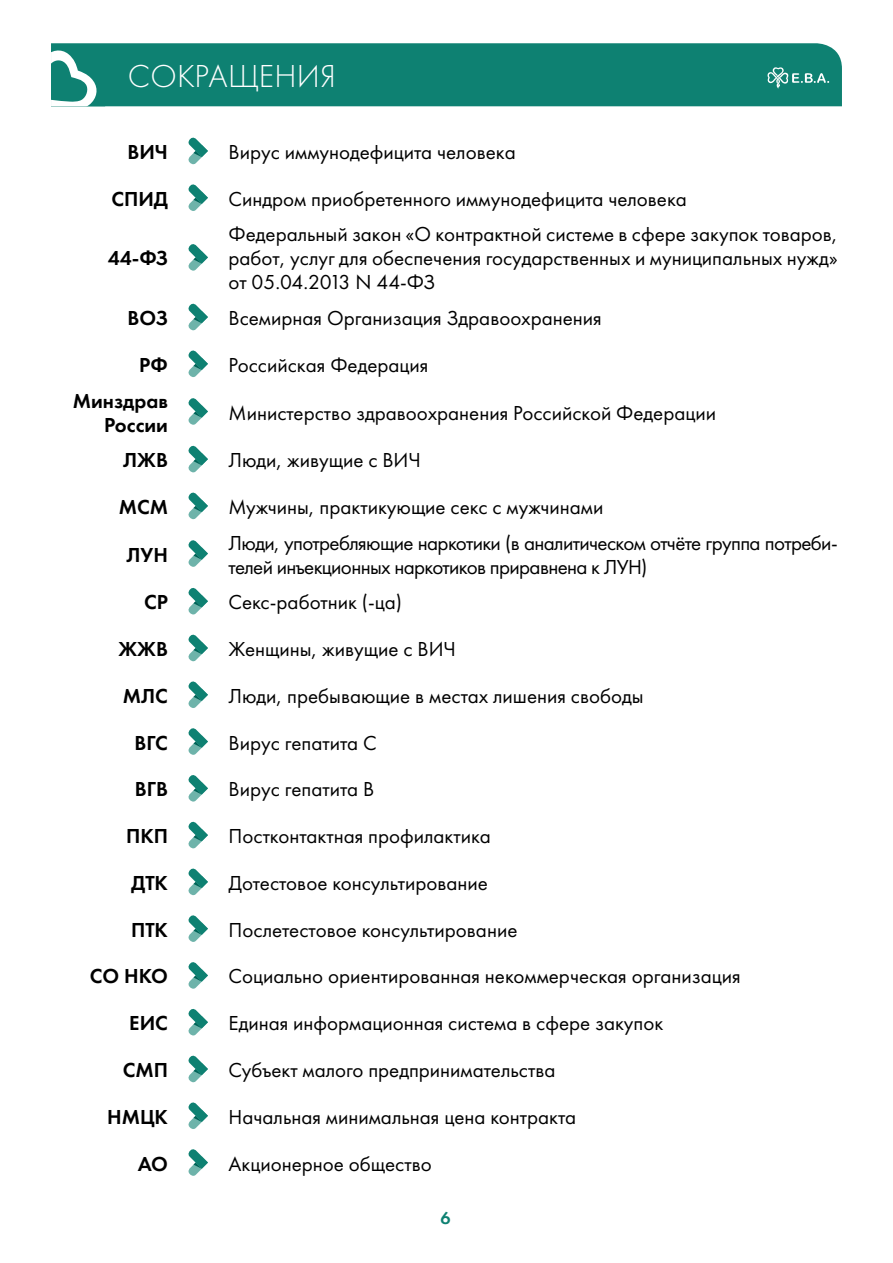
<style>
.page{position:relative;width:893px;height:1263px;background:#fff}
.page>*{position:absolute;margin:0;border:0;box-sizing:border-box;transform-origin:0 0}
.t1{font:300 33px "Futura PT";letter-spacing:.01em;color:#fff}
.t2{font:21px/24px "Futura PT";color:#000;text-align:justify}
.t3{font:21px/24px "Futura PT";letter-spacing:-.03em;color:#000}
.t4{font:600 21px/24px "Futura PT";color:#000;text-align:right}
.t5{font:600 18px "Futura PT";color:#0e8172}
</style>
<div class="page">
<div style="left:51px;top:43px;width:791px;height:63px;background:#0e8172"></div>
<svg style="left:51px;top:50px;width:54px;height:56px"></svg>
<svg style="left:767px;top:67px;width:62px;height:22px"></svg>
<svg style="left:188px;top:137px;width:20px;height:28px"></svg>
<svg style="left:188px;top:184px;width:20px;height:27px"></svg>
<svg style="left:188px;top:244px;width:20px;height:27px"></svg>
<svg style="left:188px;top:303px;width:20px;height:28px"></svg>
<svg style="left:188px;top:350px;width:20px;height:27px"></svg>
<svg style="left:188px;top:398px;width:20px;height:27px"></svg>
<svg style="left:188px;top:445px;width:20px;height:28px"></svg>
<svg style="left:188px;top:492px;width:20px;height:28px"></svg>
<svg style="left:188px;top:540px;width:20px;height:27px"></svg>
<svg style="left:188px;top:588px;width:20px;height:27px"></svg>
<svg style="left:188px;top:634px;width:20px;height:28px"></svg>
<svg style="left:188px;top:681px;width:20px;height:27px"></svg>
<svg style="left:188px;top:728px;width:20px;height:27px"></svg>
<svg style="left:188px;top:775px;width:20px;height:27px"></svg>
<svg style="left:188px;top:821px;width:20px;height:28px"></svg>
<svg style="left:188px;top:868px;width:20px;height:28px"></svg>
<svg style="left:188px;top:915px;width:20px;height:27px"></svg>
<svg style="left:188px;top:962px;width:20px;height:27px"></svg>
<svg style="left:188px;top:1009px;width:20px;height:27px"></svg>
<svg style="left:188px;top:1055px;width:20px;height:28px"></svg>
<svg style="left:188px;top:1102px;width:20px;height:27px"></svg>
<svg style="left:188px;top:1149px;width:20px;height:27px"></svg>
<h1 class="t1" style="left:128px;top:58px;width:210px">СОКРАЩЕНИЯ</h1>
<p class="t4" style="left:127px;top:140px;width:42px">ВИЧ</p>
<p class="t2" style="left:229px;top:140px;width:289px">Вирус иммунодефицита человека</p>
<p class="t4" style="left:111px;top:186px;width:58px">СПИД</p>
<p class="t2" style="left:229px;top:187px;width:460px">Синдром приобретенного иммунодефицита человека</p>
<p class="t4" style="left:108px;top:246px;width:62px">44-ФЗ</p>
<p class="t2" style="left:229px;top:222px;width:611px">Федеральный закон «О контрактной системе в сфере закупок товаров, работ, услуг для обеспечения государственных и муниципальных нужд» от 05.04.2013 N 44-ФЗ</p>
<p class="t4" style="left:127px;top:306px;width:42px">ВОЗ</p>
<p class="t2" style="left:229px;top:306px;width:375px">Всемирная Организация Здравоохранения</p>
<p class="t4" style="left:139px;top:353px;width:30px">РФ</p>
<p class="t2" style="left:229px;top:353px;width:201px">Российская Федерация</p>
<p class="t4" style="left:73px;top:388px;width:97px">Минздрав<br>России</p>
<p class="t2" style="left:229px;top:400px;width:489px">Министерство здравоохранения Российской Федерации</p>
<p class="t4" style="left:123px;top:448px;width:46px">ЛЖВ</p>
<p class="t2" style="left:229px;top:448px;width:194px">Люди, живущие с ВИЧ</p>
<p class="t4" style="left:119px;top:495px;width:51px">МСМ</p>
<p class="t2" style="left:229px;top:495px;width:376px">Мужчины, практикующие секс с мужчинами</p>
<p class="t4" style="left:127px;top:542px;width:43px">ЛУН</p>
<p class="t3" style="left:229px;top:530px;width:611px">Люди, употребляющие наркотики (в аналитическом отчёте группа потреби&shy;телей инъекционных наркотиков приравнена к ЛУН)</p>
<p class="t4" style="left:144px;top:590px;width:25px">СР</p>
<p class="t2" style="left:229px;top:590px;width:175px">Секс-работник (-ца)</p>
<p class="t4" style="left:118px;top:637px;width:51px">ЖЖВ</p>
<p class="t2" style="left:229px;top:637px;width:229px">Женщины, живущие с ВИЧ</p>
<p class="t4" style="left:123px;top:683px;width:47px">МЛС</p>
<p class="t2" style="left:229px;top:684px;width:417px">Люди, пребывающие в местах лишения свободы</p>
<p class="t4" style="left:135px;top:730px;width:35px">ВГС</p>
<p class="t2" style="left:229px;top:730px;width:150px">Вирус гепатита С</p>
<p class="t4" style="left:135px;top:777px;width:35px">ВГВ</p>
<p class="t2" style="left:229px;top:777px;width:147px">Вирус гепатита В</p>
<p class="t4" style="left:126px;top:824px;width:43px">ПКП</p>
<p class="t2" style="left:229px;top:824px;width:264px">Постконтактная профилактика</p>
<p class="t4" style="left:131px;top:871px;width:38px">ДТК</p>
<p class="t2" style="left:229px;top:871px;width:261px">Дотестовое консультирование</p>
<p class="t4" style="left:131px;top:917px;width:38px">ПТК</p>
<p class="t2" style="left:229px;top:917px;width:290px">Послетестовое консультирование</p>
<p class="t4" style="left:90px;top:964px;width:80px">СО НКО</p>
<p class="t2" style="left:229px;top:964px;width:513px">Социально ориентированная некоммерческая организация</p>
<p class="t4" style="left:129px;top:1011px;width:40px">ЕИС</p>
<p class="t2" style="left:229px;top:1011px;width:436px">Единая информационная система в сфере закупок</p>
<p class="t4" style="left:123px;top:1058px;width:47px">СМП</p>
<p class="t2" style="left:229px;top:1058px;width:328px">Субъект малого предпринимательства</p>
<p class="t4" style="left:107px;top:1104px;width:62px">НМЦК</p>
<p class="t2" style="left:229px;top:1105px;width:349px">Начальная минимальная цена контракта</p>
<p class="t4" style="left:138px;top:1151px;width:32px">АО</p>
<p class="t2" style="left:229px;top:1151px;width:205px">Акционерное общество</p>
<p class="t5" style="left:441px;top:1207px;width:12px">6</p>
</div>
